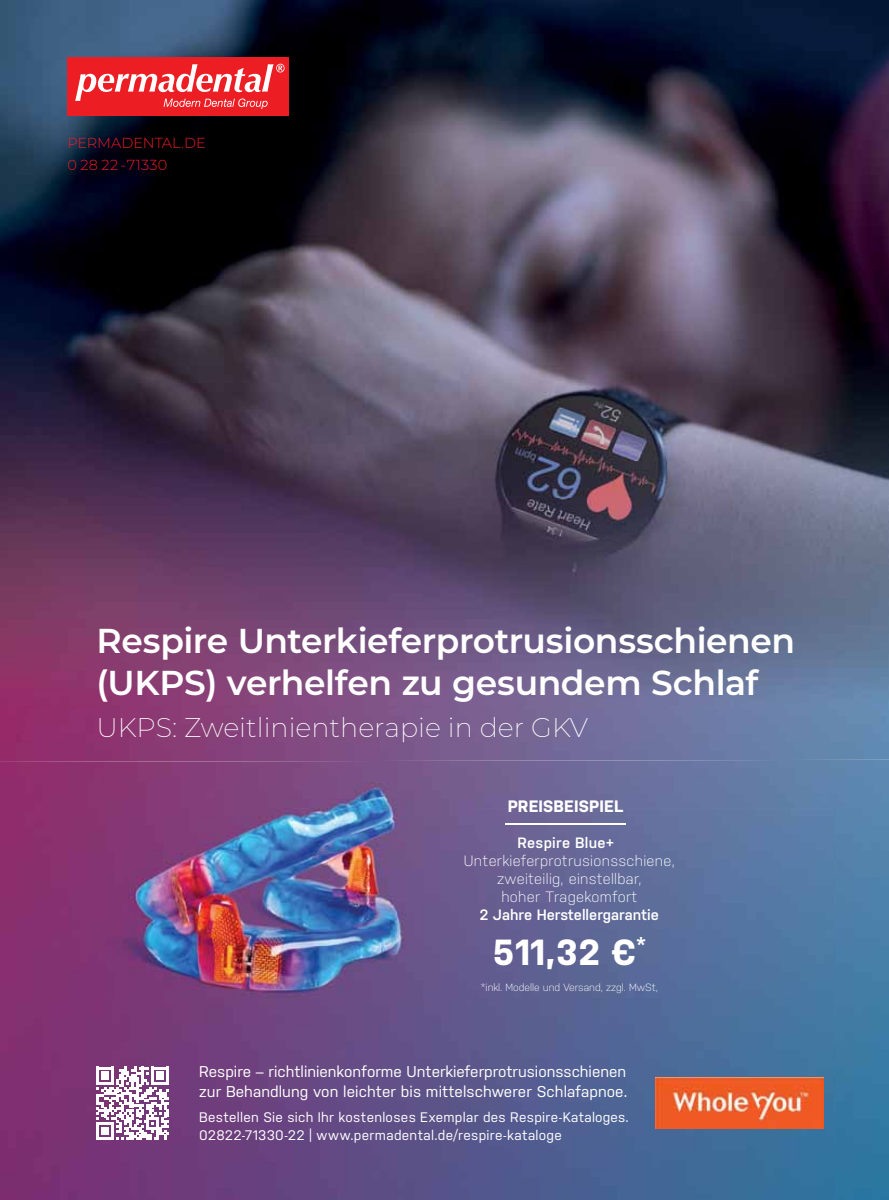
<style>
.page{position:relative;width:889px;height:1200px;background:#fff}
.page>*{position:absolute;margin:0;border:0;box-sizing:border-box;transform-origin:0 0}
.t1{font:700 36.3px "Nudista";color:#fff}
.t2{font:600 34.5px/42px "Montserrat";letter-spacing:-.01em;color:#fff}
.t3{font:200 27px "Montserrat";color:#fff}
.t4{font:700 16.5px "Nudista";letter-spacing:.01em;color:#fff}
.t5{font:15.6px/19.6px "Nudista";color:#fff}
.t6{font:300 15px/18px "Nudista";letter-spacing:.02em;color:#fff;text-align:center}
.t7{font:600 15px "Nudista";color:#fff}
.t8{font:600 15px "Nudista";letter-spacing:.02em;color:#fff}
.t9{font:300 14.55px/21.8px "Montserrat";color:#ed1d24}
.t10{font:13.8px/18px "Nudista";letter-spacing:.02em;color:#fff}
.t11{font:300 10.5px "Nudista";color:#fff}
</style>
<div class="page">
<img style="left:0;top:761px;width:104px;height:438px">
<img style="left:104px;top:761px;width:785px;height:47px">
<img style="left:471px;top:808px;width:418px;height:391px">
<img style="left:104px;top:998px;width:367px;height:201px">
<img style="left:0;top:0;width:889px;height:761px">
<img style="left:655px;top:1076px;width:168px;height:52px">
<svg style="left:96px;top:1066px;width:73px;height:73px"></svg>
<img style="left:72px;top:782px;width:402px;height:216px">
<hr style="left:505px;top:822px;width:120px;height:2px;background:#fff">
<div style="left:67px;top:57px;width:222px;height:58px;background:#ed1d24"></div>
<svg style="left:75px;top:64px;width:209px;height:45px"></svg>
<svg style="left:0;top:0;width:5px;height:5px"></svg>
<svg style="left:0;top:1194px;width:5px;height:6px"></svg>
<svg style="left:883px;top:0;width:6px;height:5px"></svg>
<svg style="left:883px;top:1194px;width:6px;height:6px"></svg>
<p class="t9" style="left:67px;top:131px;width:140px">PERMADENTAL.DE<br>0 28 22 - 71330</p>
<h2 class="t2" style="left:96px;top:617px;width:700px">Respire Unterkieferprotrusionsschienen (UKPS) verhelfen zu gesundem Schlaf</h2>
<h3 class="t3" style="left:96px;top:708px;width:493px">UKPS: Zweitlinientherapie in der GKV</h3>
<p class="t4" style="left:508px;top:796px;width:117px">PREISBEISPIEL</p>
<p class="t8" style="left:517px;top:834px;width:98px">Respire Blue+</p>
<p class="t6" style="left:464px;top:851px;width:212px">Unterkieferprotrusionsschiene, zweiteilig, einstellbar,<br>hoher Tragekomfort</p>
<p class="t7" style="left:479px;top:906px;width:181px">2 Jahre Herstellergarantie</p>
<h1 class="t1" style="left:492px;top:931px;width:155px">511,32 €<sup>*</sup></h1>
<p class="t11" style="left:481px;top:980px;width:178px">*inkl. Modelle und Versand, zzgl. MwSt,</p>
<p class="t5" style="left:199px;top:1061px;width:429px">Respire – richtlinienkonforme Unterkieferprotrusionsschienen zur Behandlung von leichter bis mittelschwerer Schlafapnoe.</p>
<p class="t10" style="left:199px;top:1108px;width:431px">Bestellen Sie sich Ihr kostenloses Exemplar des Respire-Kataloges.<br>02822-71330-22 | www.permadental.de/respire-kataloge</p>
</div>
